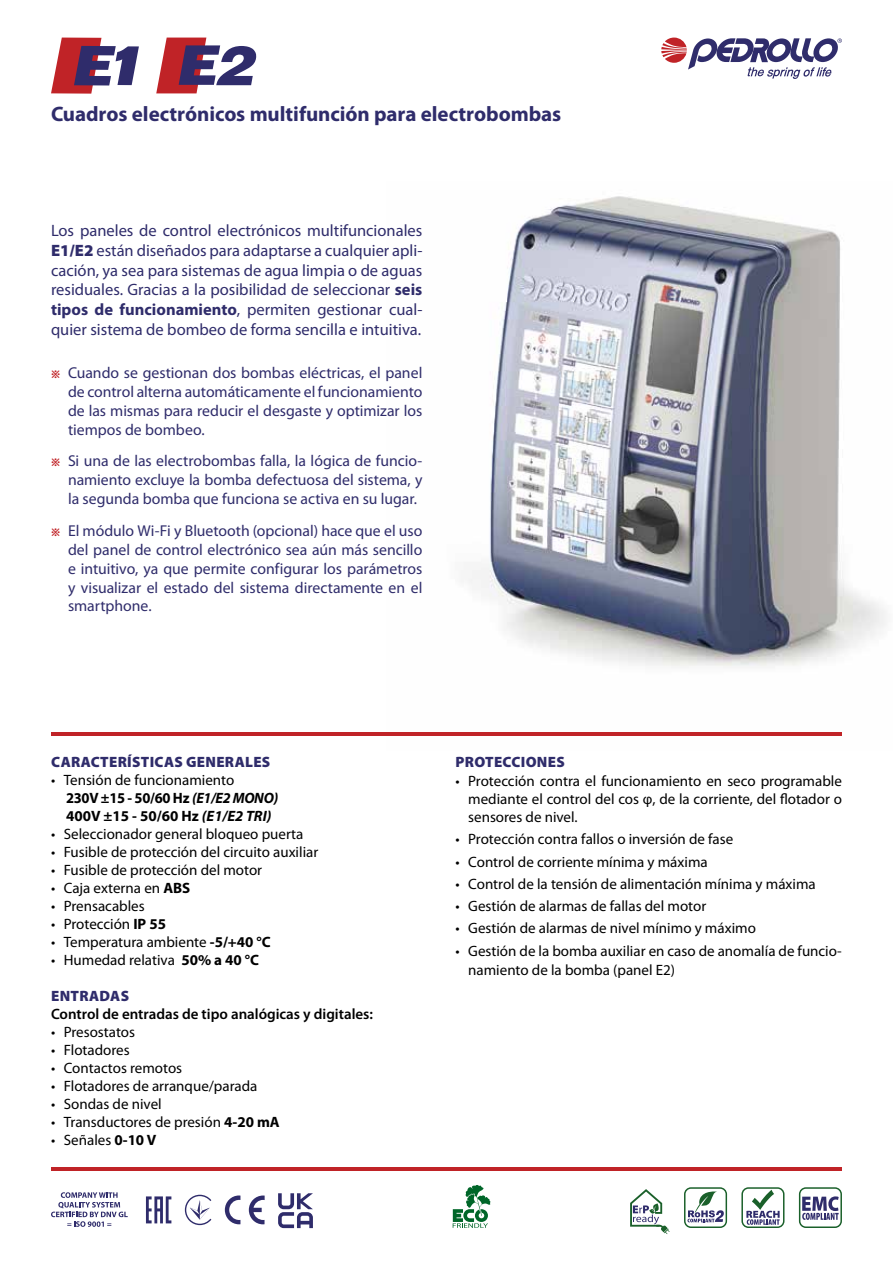
<style>
.page{position:relative;width:893px;height:1263px;background:#fff}
.page>*{position:absolute;margin:0;border:0;box-sizing:border-box;transform-origin:0 0}
.t1{font:700 21px "Myriad Pro";letter-spacing:-.005em;color:#2f2c6b}
.t2{font:16.5px/19.8px "Myriad Pro";color:#2f2c6b;text-align:justify}
.t3{font:15.75px/18.9px "Myriad Pro";color:#2f2c6b;text-align:justify}
.t4{font:15px/18px "Myriad Pro";color:#000;text-align:justify}
.t5{font:700 15px/18px "Myriad Pro";letter-spacing:-.01em;color:#000}
.t6{font:900 15px "Myriad Pro";letter-spacing:.02em;color:#2f2c6b}
.t7{font:600 15px "Myriad Pro";color:#000}
.s1{font-weight:900}
.s2{font-weight:700}
.s3{font-family:"Apple SD Gothic Neo";font-weight:800;font-size:10.5px;color:#c02327}
.s4{font-weight:400}
.s5{font-style:italic}
</style>
<div class="page">
<svg style="left:51px;top:38px;width:88px;height:56px"></svg>
<svg style="left:156px;top:38px;width:100px;height:55px"></svg>
<svg style="left:661px;top:38px;width:181px;height:41px"></svg>
<img style="left:468px;top:196px;width:418px;height:471px">
<svg style="left:453px;top:1185px;width:37px;height:43px"></svg>
<svg style="left:630px;top:1189px;width:40px;height:45px"></svg>
<svg style="left:684px;top:1187px;width:43px;height:41px"></svg>
<svg style="left:741px;top:1187px;width:43px;height:41px"></svg>
<svg style="left:799px;top:1187px;width:43px;height:41px"></svg>
<hr style="left:51px;top:1168px;width:791px;height:3px;background:#c02327">
<svg style="left:146px;top:1196px;width:25px;height:27px"></svg>
<svg style="left:185px;top:1195px;width:26px;height:30px"></svg>
<svg style="left:249px;top:1195px;width:16px;height:29px"></svg>
<svg style="left:225px;top:1195px;width:15px;height:29px"></svg>
<svg style="left:51px;top:1192px;width:77px;height:35px"></svg>
<svg style="left:278px;top:1193px;width:35px;height:35px"></svg>
<hr style="left:51px;top:732px;width:791px;height:4px;background:#c02327">
<h1 class="t1" style="left:51px;top:100px;width:512px">Cuadros electrónicos multifunción para electrobombas</h1>
<p class="t2" style="left:51px;top:220px;width:373px">Los paneles de control electrónicos multifuncionales <span class="s1">E1/E2</span> están diseñados para adaptarse a cualquier apli&shy;cación, ya sea para sistemas de agua limpia o de aguas residuales. Gracias a la posibilidad de seleccionar <span class="s2">seis tipos de funcionamiento</span>, permiten gestionar cual&shy;quier sistema de bombeo de forma sencilla e intuitiva.</p>
<p class="t3" style="left:68px;top:363px;width:356px;text-indent:-17px"><span class="s3">※</span> Cuando se gestionan dos bombas eléctricas, el panel de control alterna automáticamente el funcionamiento de las mismas para reducir el desgaste y optimizar los tiempos de bombeo.</p>
<p class="t3" style="left:68px;top:451px;width:356px;text-indent:-17px"><span class="s3">※</span> Si una de las electrobombas falla, la lógica de funcio&shy;namiento excluye la bomba defectuosa del sistema, y la segunda bomba que funciona se activa en su lugar.</p>
<p class="t3" style="left:68px;top:521px;width:356px;text-indent:-17px"><span class="s3">※</span> El módulo Wi-Fi y Bluetooth (opcional) hace que el uso del panel de control electrónico sea aún más sencillo e intuitivo, ya que permite configurar los parámetros y visualizar el estado del sistema directamente en el smartphone.</p>
<p class="t6" style="left:51px;top:752px;width:221px">CARACTERÍSTICAS GENERALES</p>
<p class="t5" style="left:66px;top:770px;width:214px;text-indent:-15px"><span class="s4">• Tensión de funcionamiento<br></span>230V ±15 - 50/60 Hz <span class="s5">(E1/E2 MONO)<br></span>400V ±15 - 50/60 Hz <span class="s5">(E1/E2 TRI)</span></p>
<p class="t4" style="left:51px;top:824px;width:254px">• Seleccionador general bloqueo puerta</p>
<p class="t4" style="left:51px;top:842px;width:269px">• Fusible de protección del circuito auxiliar</p>
<p class="t4" style="left:51px;top:860px;width:213px">• Fusible de protección del motor</p>
<p class="t4" style="left:51px;top:878px;width:141px">• Caja externa en <span class="s2">ABS</span></p>
<p class="t4" style="left:51px;top:896px;width:95px">• Prensacables</p>
<p class="t4" style="left:51px;top:914px;width:116px">• Protección <span class="s2">IP 55</span></p>
<p class="t4" style="left:51px;top:932px;width:221px">• Temperatura ambiente <span class="s2">-5/+40 °C</span></p>
<p class="t4" style="left:51px;top:950px;width:210px">• Humedad relativa <span class="s2">50% a 40 °C</span></p>
<p class="t6" style="left:51px;top:986px;width:79px">ENTRADAS</p>
<p class="t7" style="left:51px;top:1004px;width:324px">Control de entradas de tipo analógicas y digitales:</p>
<p class="t4" style="left:51px;top:1022px;width:86px">• Presostatos</p>
<p class="t4" style="left:51px;top:1040px;width:80px">• Flotadores</p>
<p class="t4" style="left:51px;top:1058px;width:133px">• Contactos remotos</p>
<p class="t4" style="left:51px;top:1076px;width:208px">• Flotadores de arranque/parada</p>
<p class="t4" style="left:51px;top:1094px;width:112px">• Sondas de nivel</p>
<p class="t4" style="left:51px;top:1112px;width:230px">• Transductores de presión <span class="s2">4-20 mA</span></p>
<p class="t4" style="left:51px;top:1130px;width:107px">• Señales <span class="s2">0-10 V</span></p>
<p class="t6" style="left:456px;top:752px;width:111px">PROTECCIONES</p>
<p class="t4" style="left:468px;top:772px;width:375px;text-indent:-13px">• Protección contra el funcionamiento en seco programable mediante el control del cos φ, de la corriente, del flotador o sensores de nivel.</p>
<p class="t4" style="left:455px;top:830px;width:279px">• Protección contra fallos o inversión de fase</p>
<p class="t4" style="left:455px;top:852px;width:254px">• Control de corriente mínima y máxima</p>
<p class="t4" style="left:455px;top:875px;width:362px">• Control de la tensión de alimentación mínima y máxima</p>
<p class="t4" style="left:455px;top:897px;width:252px">• Gestión de alarmas de fallas del motor</p>
<p class="t4" style="left:455px;top:919px;width:302px">• Gestión de alarmas de nivel mínimo y máximo</p>
<p class="t4" style="left:468px;top:941px;width:375px;line-height:19.5px;text-indent:-13px">• Gestión de la bomba auxiliar en caso de anomalía de funcio&shy;namiento de la bomba (panel E2)</p>
</div>
